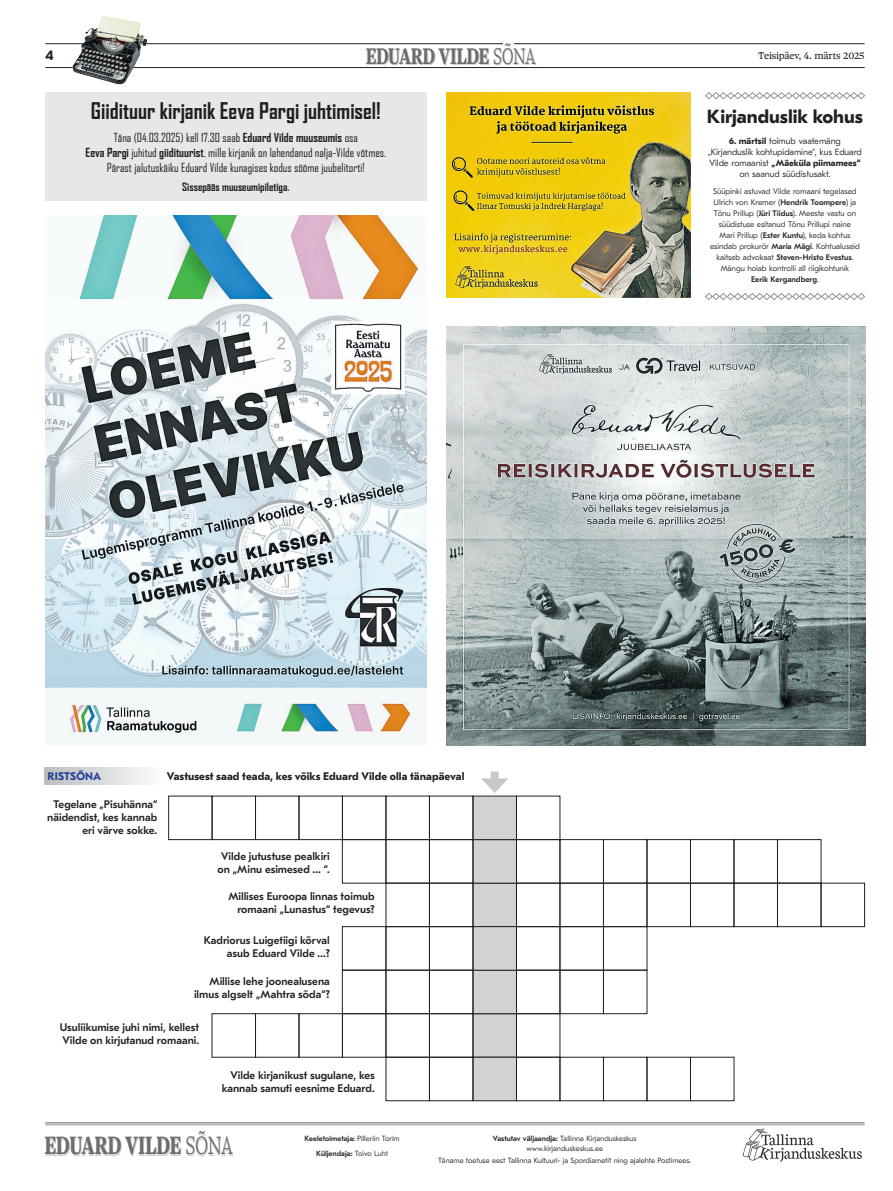
<style>
.page{position:relative;width:893px;height:1191px;background:#fff}
.page>*{position:absolute;margin:0;border:0;box-sizing:border-box;transform-origin:0 0}
.t1{font:300 26.8px "Sole Serif Small Caption";letter-spacing:-.02em;color:#6c6d70;scale:.67 1}
.t2{font:300 24.1px "Sole Serif Small Caption";letter-spacing:-.02em;color:#6c6d70;scale:.67 1}
.t3{font:700 22px "Agency FB";color:#231f20}
.t4{font:700 19px "GT Eesti Text";color:#231f20}
.t5{font:700 14px "GT Eesti LC Display";color:#231f20}
.t6{font:12px/15px "Agency FB";color:#231f20;text-align:center}
.t7{font:500 11px/13px "GT Eesti Text";color:#231f20;text-align:right}
.t8{font:700 11px "GT Eesti Text";letter-spacing:.005em;color:#231f20}
.t9{font:700 11px "Agency FB";color:#231f20}
.t10{font:700 11px "GT Eesti Text";letter-spacing:.005em;color:#213c96}
.t11{font:300 10px "Sole Serif Small Caption";letter-spacing:-.015em;color:#231f20}
.t12{font:300 9px/11px "GT Eesti Text";letter-spacing:-.01em;color:#231f20;text-align:center}
.t13{font:300 8px/11px "GT Eesti Text";letter-spacing:-.005em;color:#231f20;text-align:center}
.t14{font:300 7.5px/10px "GT Eesti Text";letter-spacing:-.005em;color:#231f20;text-align:center}
.t15{font:500 7.5px/14.7px "GT Eesti Text";color:#231f20;text-align:center}
.s1{color:#d1d2d4}
.s2{font-weight:700}
.s3{font-weight:500}
.s4{font-weight:300}
</style>
<div class="page">
<hr style="left:45px;top:67px;width:820px;height:1px;background:#231f20">
<hr style="left:45px;top:44px;width:820px;height:1px;background:#231f20">
<img style="left:67px;top:16px;width:86px;height:69px">
<div style="left:503px;top:41px;width:10px;height:5px;background:#fff"></div>
<div style="left:491px;top:771px;width:8px;height:13px;background:#c7c8ca"></div>
<svg style="left:168px;top:778px;width:698px;height:323px"></svg>
<div style="left:45px;top:767px;width:209px;height:17px;background:linear-gradient(to right,#c7c8cb,#fff)"></div>
<svg style="left:743px;top:1128px;width:119px;height:33px"></svg>
<hr style="left:45px;top:1122px;width:820px;height:1px;background:#939598">
<hr style="left:45px;top:1124px;width:820px;height:1px;background:#939598">
<img style="left:446px;top:326px;width:419px;height:419px">
<img style="left:446px;top:92px;width:244px;height:205px">
<img style="left:45px;top:215px;width:381px;height:522px">
<div style="left:45px;top:92px;width:381px;height:109px;background:#e6e7e9"></div>
<svg style="left:705px;top:92px;width:160px;height:8px"></svg>
<svg style="left:705px;top:293px;width:160px;height:7px"></svg>
<p class="t5" style="left:45px;top:47px;width:10px">4</p>
<h2 class="t2" style="left:366px;top:37px;width:256px">EDUARD VILDE <span class="s1">SÕNA</span></h2>
<h3 class="t3" style="left:91px;top:97px;width:292px">Giidituur kirjanik Eeva Pargi juhtimisel!</h3>
<p class="t6" style="left:86px;top:129px;width:302px">Täna (04.03.2025) kell 17.30 saab <span class="s2">Eduard Vilde muuseumis</span> osa<br><span class="s2">Eeva Pargi</span> juhitud <span class="s2">giidituurist</span>, mille kirjanik on lahendanud nalja-Vilde võtmes.<br>Pärast jalutuskäiku Eduard Vilde kunagises kodus sööme juubelitorti!</p>
<p class="t9" style="left:182px;top:180px;width:109px">Sissepääs muuseumipiletiga.</p>
<p class="t11" style="left:758px;top:48px;width:108px">Teisipäev, 4. märts 2025</p>
<h3 class="t4" style="left:707px;top:106px;width:158px">Kirjanduslik kohus</h3>
<p class="t12" style="left:708px;top:135px;width:155px"><span class="s2">6. märtsil</span> toimub vaatemäng „Kirjanduslik kohtupidamine“, kus Eduard Vilde romaanist <span class="s2">„Mäeküla piimamees“ </span>on saanud süüdistusakt.</p>
<p class="t13" style="left:710px;top:185px;width:151px">Süüpinki astuvad Vilde romaani tegelased Ulrich von Kremer (<span class="s3">Hendrik Toompere</span>) ja Tõnu Prillup (<span class="s3">Jüri Tiidus</span>). Meeste vastu on süüdistuse esitanud Tõnu Prillupi naine<br>Mari Prillup (<span class="s3">Ester Kuntu</span>), keda kohtus esindab prokurör <span class="s3">Maria Mägi</span>. Kohtualuseid kaitseb advokaat <span class="s3">Steven-Hristo Evestus</span>.<br>Mängu hoiab kontrolli all riigikohtunik<br><span class="s3">Eerik Kergandberg</span>.</p>
<p class="t10" style="left:48px;top:770px;width:55px">RISTSÕNA</p>
<p class="t8" style="left:167px;top:770px;width:299px">Vastusest saad teada, kes võiks Eduard Vilde olla tänapäeval</p>
<p class="t7" style="left:47px;top:798px;width:111px">Tegelane „Pisuhänna“ näidendist, kes kannab eri värve sokke.</p>
<p class="t7" style="left:218px;top:850px;width:114px;text-align:center">Vilde jutustuse pealkiri on „Minu esimesed … “.</p>
<p class="t7" style="left:228px;top:890px;width:148px">Millises Euroopa linnas toimub romaani „Lunastus“ tegevus?</p>
<p class="t7" style="left:204px;top:934px;width:128px">Kadriorus Luigetiigi kõrval asub Eduard Vilde …?</p>
<p class="t7" style="left:194px;top:975px;width:137px">Millise lehe joonealusena ilmus algselt „Mahtra sõda“?</p>
<p class="t7" style="left:60px;top:1021px;width:141px;text-align:left">Usuliikumise juhi nimi, kellest<br>Vilde on kirjutanud romaani.</p>
<p class="t7" style="left:222px;top:1068px;width:154px">Vilde kirjanikust sugulane, kes kannab samuti eesnime Eduard.</p>
<h1 class="t1" style="left:44px;top:1124px;width:284px">EDUARD VILDE <span class="s1">SÕNA</span></h1>
<p class="t15" style="left:305px;top:1131px;width:97px">Keeletoimetaja: <span class="s4">Pilleriin Torim<br></span>Küljendaja: <span class="s4">Toivo Luht</span></p>
<p class="t14" style="left:493px;top:1133px;width:145px"><span class="s3">Vastutav väljaandja:</span> Tallinna Kirjanduskeskus www.kirjanduskeskus.ee</p>
<p class="t14" style="left:438px;top:1155px;width:255px">Täname toetuse eest Tallinna Kultuuri- ja Spordiametit ning ajalehte Postimees.</p>
</div>
